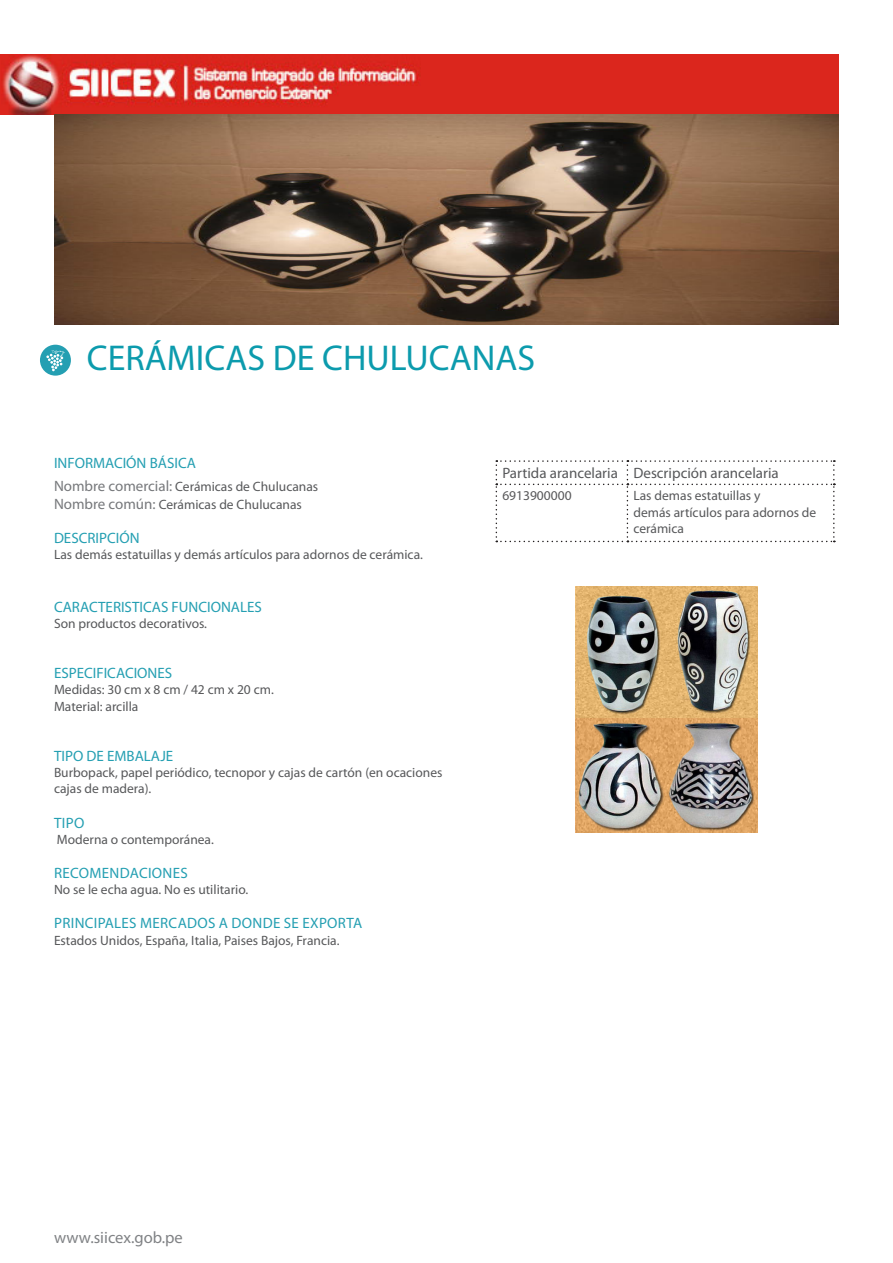
<style>
.page{position:relative;width:893px;height:1263px;background:#fff}
.page>*{position:absolute;margin:0;border:0;box-sizing:border-box;transform-origin:0 0}
.t1{font:36px "Myriad Pro";color:#0c9bad}
.t2{font:16.5px "Myriad Pro";color:#808285}
.t3{font:15px "Myriad Pro";color:#249fb2}
.t4{font:15px "Myriad Pro";letter-spacing:.02em;color:#249fb2}
.t5{font:15px "Myriad Pro";color:#57585a}
.t6{font:13.5px/16.2px "Myriad Pro";color:#57585a}
.t7{font:13.5px "Myriad Pro";color:#58585a}
.s1{font-size:15px;color:#76787b}
</style>
<div class="page">
<svg style="left:496px;top:460px;width:339px;height:82px"></svg>
<div style="left:0;top:54px;width:839px;height:60px;background:#db261d"></div>
<img style="left:3px;top:54px;width:418px;height:60px">
<div style="left:40px;top:345px;width:31px;height:31px;background:#249fb2;border-radius:50%"></div>
<svg style="left:46px;top:350px;width:19px;height:21px"></svg>
<img style="left:54px;top:114px;width:785px;height:210px">
<img style="left:575px;top:587px;width:183px;height:245px">
<p class="t1" style="left:87px;top:336px;width:450px">CERÁMICAS DE CHULUCANAS</p>
<p class="t3" style="left:54px;top:454px;width:143px">INFORMACIÓN BÁSICA</p>
<p class="t6" style="left:54px;top:478px;width:266px"><span class="s1">Nombre comercial:</span> Cerámicas de Chulucanas</p>
<p class="t6" style="left:54px;top:496px;width:249px"><span class="s1">Nombre común:</span> Cerámicas de Chulucanas</p>
<p class="t3" style="left:54px;top:529px;width:87px">DESCRIPCIÓN</p>
<p class="t6" style="left:54px;top:546px;width:370px">Las demás estatuillas y demás artículos para adornos de cerámica.</p>
<p class="t3" style="left:54px;top:597px;width:210px">CARACTERISTICAS FUNCIONALES</p>
<p class="t6" style="left:54px;top:615px;width:155px">Son productos decorativos.</p>
<p class="t3" style="left:54px;top:664px;width:120px">ESPECIFICACIONES</p>
<p class="t6" style="left:54px;top:681px;width:221px">Medidas: 30 cm x 8 cm / 42 cm x 20 cm.</p>
<p class="t6" style="left:54px;top:698px;width:86px">Material: arcilla</p>
<p class="t3" style="left:54px;top:747px;width:121px">TIPO DE EMBALAJE</p>
<p class="t6" style="left:54px;top:764px;width:390px">Burbopack, papel periódico, tecnopor y cajas de cartón (en ocaciones cajas de madera).</p>
<p class="t3" style="left:54px;top:813px;width:32px">TIPO</p>
<p class="t6" style="left:57px;top:831px;width:159px">Moderna o contemporánea.</p>
<p class="t4" style="left:54px;top:864px;width:135px">RECOMENDACIONES</p>
<p class="t6" style="left:54px;top:881px;width:196px">No se le echa agua. No es utilitario.</p>
<p class="t4" style="left:54px;top:914px;width:310px">PRINCIPALES MERCADOS A DONDE SE EXPORTA</p>
<p class="t6" style="left:54px;top:932px;width:287px">Estados Unidos, España, Italia, Paises Bajos, Francia.</p>
<p class="t5" style="left:502px;top:464px;width:117px">Partida arancelaria</p>
<p class="t5" style="left:633px;top:464px;width:147px">Descripción arancelaria</p>
<p class="t7" style="left:502px;top:488px;width:71px">6913900000</p>
<p class="t6" style="left:633px;top:488px;width:184px">Las demas estatuillas y<br>demás artículos para adornos de cerámica</p>
<p class="t2" style="left:54px;top:1227px;width:130px">www.siicex.gob.pe</p>
</div>
